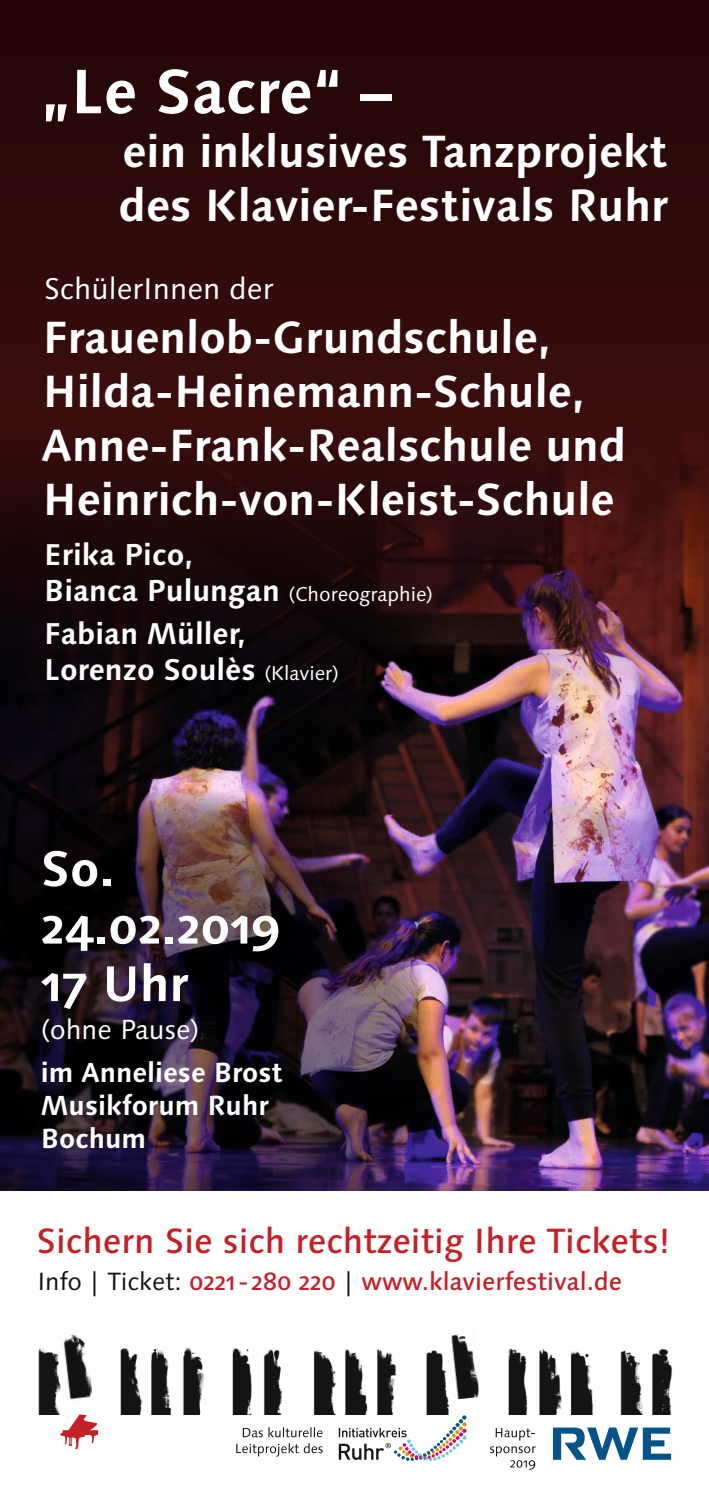
<style>
.page{position:relative;width:709px;height:1503px;background:#fff}
.page>*{position:absolute;margin:0;border:0;box-sizing:border-box;transform-origin:0 0}
.t1{font:700 62.5px "Linotype Syntax Os F";color:#fff}
.t2{font:700 50px/57.5px "Linotype Syntax Os F";color:#fff}
.t3{font:700 45px/54px "Linotype Syntax Os F";color:#fff}
.t4{font:500 35px "Linotype Syntax Os F";color:#c42028}
.t5{font:700 30px/36px "Linotype Syntax Os F";color:#fff}
.t6{font:30px "Linotype Syntax Os F";color:#fff}
.t7{font:700 27.5px/33px "Linotype Syntax Os F";color:#fff}
.t8{font:27.5px "Linotype Syntax Os F";color:#fff}
.t9{font:500 25px "Linotype Syntax Os F";color:#c42028}
.t10{font:20px "Linotype Syntax Os F";color:#fff}
.s1{font-weight:700;font-size:30px}
.s2{font-weight:400;font-size:20px}
.s3{font-weight:400;color:#131413}
</style>
<div class="page">
<img style="left:0;top:709px;width:709px;height:482px">
<svg style="left:0;top:0;width:709px;height:709px;fill:#2c0a0b"></svg>
<img style="left:0;top:787px;width:432px;height:404px">
<svg style="left:495px;top:1428px;width:40px;height:12px"></svg>
<svg style="left:490px;top:1446px;width:46px;height:23px"></svg>
<svg style="left:243px;top:1427px;width:79px;height:10px"></svg>
<svg style="left:236px;top:1443px;width:86px;height:13px"></svg>
<img style="left:120px;top:1348px;width:23px;height:66px">
<img style="left:151px;top:1349px;width:21px;height:65px">
<img style="left:183px;top:1347px;width:21px;height:67px">
<img style="left:232px;top:1348px;width:20px;height:66px">
<img style="left:263px;top:1349px;width:19px;height:65px">
<img style="left:313px;top:1349px;width:23px;height:65px">
<img style="left:345px;top:1349px;width:23px;height:65px">
<img style="left:377px;top:1349px;width:20px;height:65px">
<img style="left:38px;top:1348px;width:22px;height:66px">
<img style="left:59px;top:1334px;width:34px;height:70px">
<img style="left:426px;top:1350px;width:24px;height:64px">
<img style="left:508px;top:1348px;width:20px;height:66px">
<img style="left:539px;top:1348px;width:23px;height:66px">
<img style="left:570px;top:1351px;width:23px;height:63px">
<svg style="left:60px;top:1414px;width:38px;height:35px"></svg>
<img style="left:448px;top:1334px;width:32px;height:65px">
<svg style="left:339px;top:1415px;width:127px;height:45px"></svg>
<img style="left:620px;top:1350px;width:25px;height:64px">
<img style="left:652px;top:1348px;width:20px;height:66px">
<svg style="left:553px;top:1427px;width:118px;height:32px"></svg>
<p class="t1" style="left:41px;top:53px;width:352px">„Le Sacre“ –</p>
<p class="t3" style="left:119px;top:124px;width:551px">ein inklusives Tanzprojekt des Klavier-Festivals Ruhr</p>
<p class="t6" style="left:45px;top:270px;width:230px">SchülerInnen der</p>
<p class="t3" style="left:42px;top:309px;width:586px">Frauenlob-Grundschule,<br>Hilda-Heinemann-Schule,<br>Anne-Frank-Realschule und<br>Heinrich-von-Kleist-Schule</p>
<p class="t5" style="left:44px;top:536px;width:150px">Erika Pico,</p>
<p class="t10" style="left:44px;top:582px;width:390px"><span class="s1">Bianca Pulungan</span> (Choreographie)</p>
<p class="t5" style="left:44px;top:615px;width:296px">Fabian Müller,<br>Lorenzo Soulès <span class="s2">(Klavier)</span></p>
<p class="t2" style="left:41px;top:839px;width:241px">So.<br>24.02.2019<br>17 Uhr</p>
<p class="t8" style="left:41px;top:1013px;width:160px">(ohne Pause)</p>
<p class="t7" style="left:41px;top:1055px;width:244px">im Anneliese Brost<br>Musikforum Ruhr<br>Bochum</p>
<p class="t4" style="left:37px;top:1219px;width:635px">Sichern Sie sich rechtzeitig Ihre Tickets!</p>
<p class="t9" style="left:37px;top:1266px;width:586px"><span class="s3">Info | Ticket:</span> 0221- 280 220 <span class="s3">|</span> www.klavierfestival.de</p>
</div>
